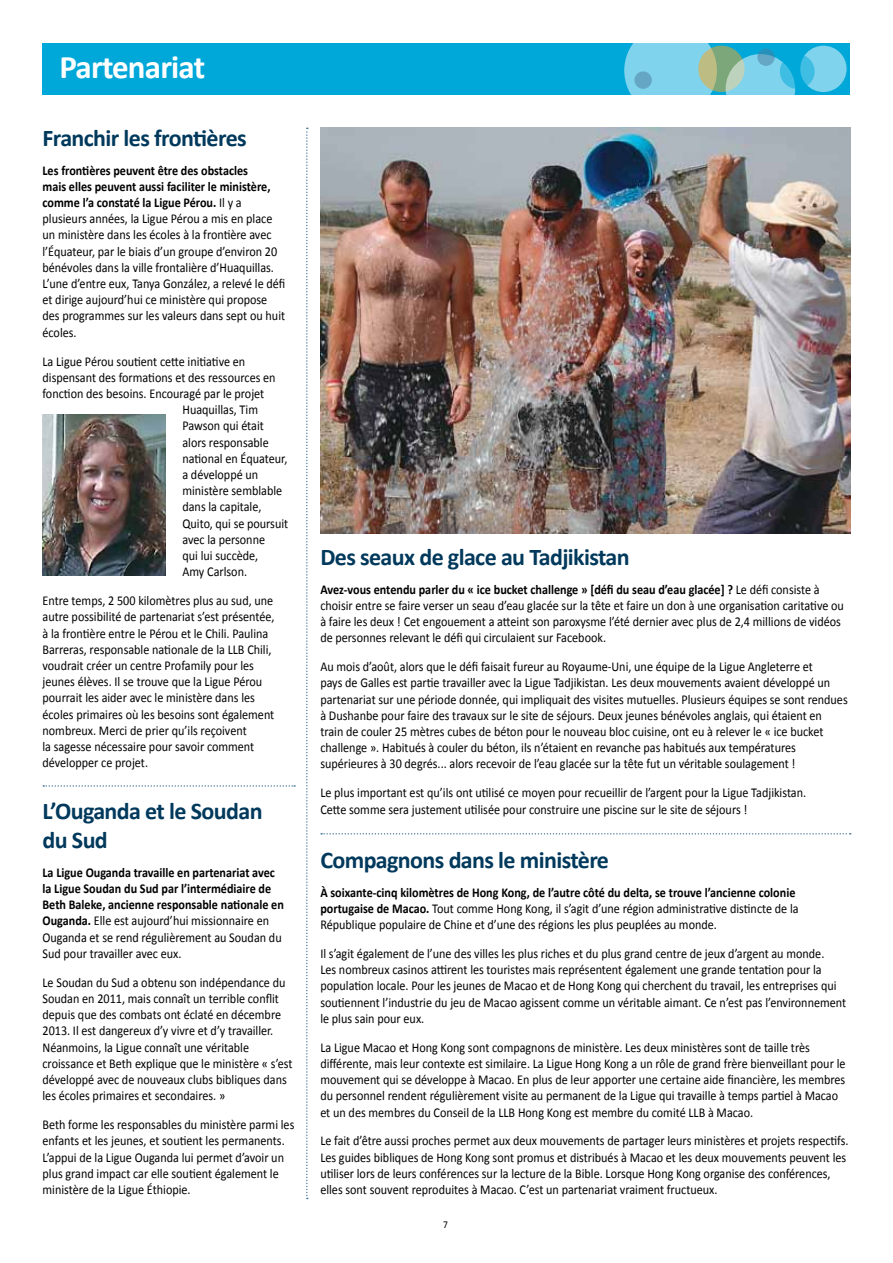
<style>
.page{position:relative;width:893px;height:1263px;background:#fff}
.page>*{position:absolute;margin:0;border:0;box-sizing:border-box;transform-origin:0 0}
.t1{font:700 33px "Calibri";letter-spacing:-.025em;color:#fff}
.t2{font:700 24px/28.8px "Calibri";letter-spacing:-.025em;color:#00395c}
.t3{font:13.5px/16.2px "Calibri";color:#000;scale:.9 1}
.t4{font:700 13.5px/16.2px "Calibri";color:#000;scale:.9 1}
.t5{font:10.5px "Calibri";color:#000;scale:.9 1}
.s1{font-weight:700}
.s2{font-weight:400}
</style>
<div class="page">
<div style="left:43px;top:43px;width:807px;height:52px;background:#00a8da"></div>
<img style="left:320px;top:127px;width:530px;height:407px">
<svg style="left:43px;top:785px;width:252px;height:2px"></svg>
<svg style="left:306px;top:128px;width:2px;height:1071px"></svg>
<svg style="left:321px;top:833px;width:530px;height:1px"></svg>
<svg style="left:624px;top:24px;width:93px;height:93px;fill:#7fd3ec"></svg>
<svg style="left:698px;top:46px;width:47px;height:46px"></svg>
<svg style="left:726px;top:54px;width:69px;height:70px"></svg>
<svg style="left:757px;top:48px;width:18px;height:18px"></svg>
<svg style="left:634px;top:71px;width:18px;height:18px"></svg>
<div style="left:800px;top:46px;width:47px;height:46px;background:#7fd3ec;border-radius:50%"></div>
<svg style="left:780px;top:54px;width:35px;height:35px"></svg>
<img style="left:43px;top:415px;width:122px;height:161px">
<h1 class="t1" style="left:60px;top:47px;width:147px">Partenariat</h1>
<h2 class="t2" style="left:43px;top:122px;width:206px">Franchir les frontières</h2>
<p class="t3" style="left:43px;top:161px;width:271px"><span class="s1">Les frontières peuvent être des obstacles<br>mais elles peuvent aussi faciliter le ministère, comme l’a constaté la Ligue Pérou.</span> Il y a plusieurs années, la Ligue Pérou a mis en place un ministère dans les écoles à la frontière avec l’Équateur, par le biais d’un groupe d’environ 20 bénévoles dans la ville frontalière d’Huaquillas.<br>L’une d’entre eux, Tanya González, a relevé le défi et dirige aujourd’hui ce ministère qui propose des programmes sur les valeurs dans sept ou huit écoles.</p>
<p class="t3" style="left:43px;top:352px;width:227px">La Ligue Pérou soutient cette initiative en</p>
<p class="t3" style="left:43px;top:368px;width:261px">dispensant des formations et des ressources en</p>
<p class="t3" style="left:43px;top:385px;width:248px">fonction des besoins. Encouragé par le projet</p>
<p class="t3" style="left:182px;top:401px;width:86px">Huaquillas, Tim</p>
<p class="t3" style="left:182px;top:417px;width:92px">Pawson qui était</p>
<p class="t3" style="left:182px;top:433px;width:97px">alors responsable</p>
<p class="t3" style="left:182px;top:449px;width:118px">national en Équateur,</p>
<p class="t3" style="left:182px;top:466px;width:86px">a développé un</p>
<p class="t3" style="left:182px;top:482px;width:112px">ministère semblable</p>
<p class="t3" style="left:182px;top:498px;width:89px">dans la capitale,</p>
<p class="t3" style="left:182px;top:514px;width:119px">Quito, qui se poursuit</p>
<p class="t3" style="left:182px;top:530px;width:93px">avec la personne</p>
<p class="t3" style="left:182px;top:547px;width:86px">qui lui succède,</p>
<p class="t3" style="left:182px;top:563px;width:73px">Amy Carlson.</p>
<p class="t3" style="left:43px;top:592px;width:259px">Entre temps, 2 500 kilomètres plus au sud, une autre possibilité de partenariat s’est présentée, à la frontière entre le Pérou et le Chili. Paulina Barreras, responsable nationale de la LLB Chili, voudrait créer un centre Profamily pour les jeunes élèves. Il se trouve que la Ligue Pérou pourrait les aider avec le ministère dans les écoles primaires où les besoins sont également nombreux. Merci de prier qu’ils reçoivent<br>la sagesse nécessaire pour savoir comment développer ce projet.</p>
<h2 class="t2" style="left:43px;top:795px;width:222px">L’Ouganda et le Soudan du Sud</h2>
<p class="t4" style="left:43px;top:863px;width:270px">La Ligue Ouganda travaille en partenariat avec la Ligue Soudan du Sud par l’intermédiaire de Beth Baleke, ancienne responsable nationale en Ouganda. <span class="s2">Elle est aujourd’hui missionnaire en Ouganda et se rend régulièrement au Soudan du Sud pour travailler avec eux.</span></p>
<p class="t3" style="left:43px;top:973px;width:279px">Le Soudan du Sud a obtenu son indépendance du Soudan en 2011, mais connaît un terrible conflit depuis que des combats ont éclaté en décembre 2013. Il est dangereux d’y vivre et d’y travailler.<br>Néanmoins, la Ligue connaît une véritable croissance et Beth explique que le ministère « s’est développé avec de nouveaux clubs bibliques dans les écoles primaires et secondaires. »</p>
<p class="t3" style="left:43px;top:1116px;width:281px">Beth forme les responsables du ministère parmi les enfants et les jeunes, et soutient les permanents.<br>L’appui de la Ligue Ouganda lui permet d’avoir un plus grand impact car elle soutient également le ministère de la Ligue Éthiopie.</p>
<h2 class="t2" style="left:320px;top:541px;width:311px">Des seaux de glace au Tadjikistan</h2>
<p class="t3" style="left:320px;top:580px;width:583px"><span class="s1">Avez-vous entendu parler du « ice bucket challenge » [défi du seau d’eau glacée] ?</span> Le défi consiste à choisir entre se faire verser un seau d’eau glacée sur la tête et faire un don à une organisation caritative ou à faire les deux ! Cet engouement a atteint son paroxysme l’été dernier avec plus de 2,4 millions de vidéos de personnes relevant le défi qui circulaient sur Facebook.</p>
<p class="t3" style="left:320px;top:658px;width:587px">Au mois d’août, alors que le défi faisait fureur au Royaume-Uni, une équipe de la Ligue Angleterre et<br>pays de Galles est partie travailler avec la Ligue Tadjikistan. Les deux mouvements avaient développé un partenariat sur une période donnée, qui impliquait des visites mutuelles. Plusieurs équipes se sont rendues à Dushanbe pour faire des travaux sur le site de séjours. Deux jeunes bénévoles anglais, qui étaient en train de couler 25 mètres cubes de béton pour le nouveau bloc cuisine, ont eu à relever le « ice bucket challenge ». Habitués à couler du béton, ils n’étaient en revanche pas habitués aux températures supérieures à 30 degrés... alors recevoir de l’eau glacée sur la tête fut un véritable soulagement !</p>
<p class="t3" style="left:320px;top:784px;width:541px">Le plus important est qu’ils ont utilisé ce moyen pour recueillir de l’argent pour la Ligue Tadjikistan.<br>Cette somme sera justement utilisée pour construire une piscine sur le site de séjours !</p>
<h2 class="t2" style="left:320px;top:844px;width:290px">Compagnons dans le ministère</h2>
<p class="t3" style="left:320px;top:883px;width:533px"><span class="s1">À soixante-cinq kilomètres de Hong Kong, de l’autre côté du delta, se trouve l’ancienne colonie portugaise de Macao.</span> Tout comme Hong Kong, il s’agit d’une région administrative distincte de la<br>République populaire de Chine et d’une des régions les plus peuplées au monde.</p>
<p class="t3" style="left:320px;top:945px;width:586px">Il s’agit également de l’une des villes les plus riches et du plus grand centre de jeux d’argent au monde.<br>Les nombreux casinos attirent les touristes mais représentent également une grande tentation pour la population locale. Pour les jeunes de Macao et de Hong Kong qui cherchent du travail, les entreprises qui soutiennent l’industrie du jeu de Macao agissent comme un véritable aimant. Ce n’est pas l’environnement le plus sain pour eux.</p>
<p class="t3" style="left:320px;top:1038px;width:585px">La Ligue Macao et Hong Kong sont compagnons de ministère. Les deux ministères sont de taille très différente, mais leur contexte est similaire. La Ligue Hong Kong a un rôle de grand frère bienveillant pour le mouvement qui se développe à Macao. En plus de leur apporter une certaine aide financière, les membres du personnel rendent régulièrement visite au permanent de la Ligue qui travaille à temps partiel à Macao et un des membres du Conseil de la LLB Hong Kong est membre du comité LLB à Macao.</p>
<p class="t3" style="left:320px;top:1132px;width:588px">Le fait d’être aussi proches permet aux deux mouvements de partager leurs ministères et projets respectifs.<br>Les guides bibliques de Hong Kong sont promus et distribués à Macao et les deux mouvements peuvent les utiliser lors de leurs conférences sur la lecture de la Bible. Lorsque Hong Kong organise des conférences, elles sont souvent reproduites à Macao. C’est un partenariat vraiment fructueux.</p>
<p class="t5" style="left:443px;top:1218px;width:7px">7</p>
</div>
